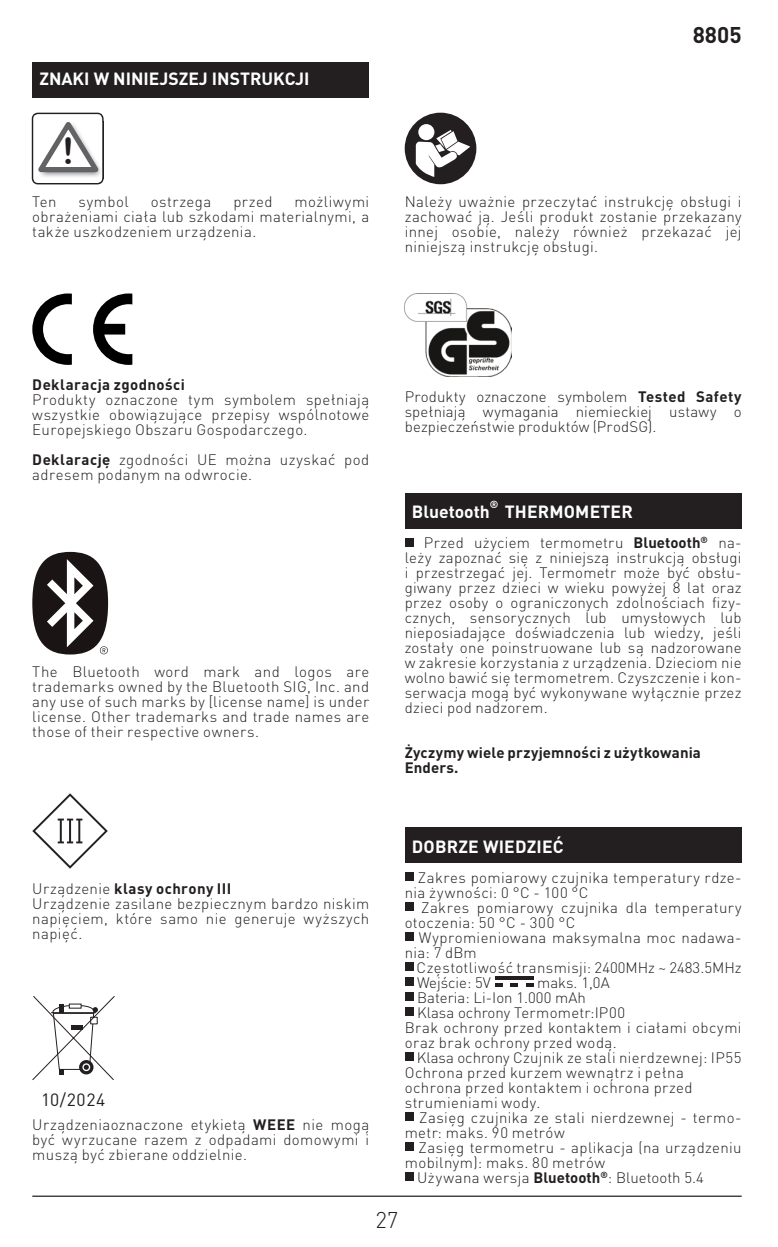
<style>
.page{position:relative;width:778px;height:1247px;background:#fff}
.page>*{position:absolute;margin:0;border:0;box-sizing:border-box;transform-origin:0 0}
.t1{font:36.5px "Arial Rounded MT Bold";color:#231f20}
.t2{font:700 22.5px "DIN Pro";color:#231f20}
.t3{font:300 22.5px "DIN Pro";color:#231f20}
.t4{font:700 17.5px "DIN Pro";color:#fff}
.t5{font:17.5px "DIN Offc";letter-spacing:.035em;color:#231f20}
.t6{font:300 15px/15px "DIN Pro";letter-spacing:.025em;color:#231f20;text-align:justify}
.t7{font:700 15px/15px "DIN Pro";letter-spacing:.02em;color:#231f20}
.t8{font:300 15px "DIN Pro";color:#231f20}
.t9{font:700 10.25px "DIN Pro";color:#fff}
.s1{font-family:"DIN Offc";font-weight:900;font-size:30.25px}
.s2{font-weight:700}
</style>
<div class="page">
<hr style="left:32px;top:1196px;width:709px;height:1px;background:#231f20">
<div style="left:32px;top:62px;width:337px;height:36px;background:#231f20"></div>
<div style="left:404px;top:493px;width:337px;height:35px;background:#231f20"></div>
<div style="left:404px;top:538px;width:9px;height:9px;background:#231f20"></div>
<svg style="left:93px;top:293px;width:39px;height:72px"></svg>
<svg style="left:32px;top:293px;width:40px;height:72px"></svg>
<svg style="left:32px;top:552px;width:76px;height:102px"></svg>
<svg style="left:32px;top:996px;width:83px;height:84px"></svg>
<hr style="left:51px;top:1012px;width:45px;height:1px;background:#231f20">
<svg style="left:404px;top:113px;width:72px;height:71px"></svg>
<img style="left:404px;top:293px;width:107px;height:83px">
<div style="left:404px;top:827px;width:337px;height:36px;background:#231f20"></div>
<div style="left:404px;top:872px;width:9px;height:9px;background:#231f20"></div>
<div style="left:404px;top:902px;width:9px;height:9px;background:#231f20"></div>
<div style="left:404px;top:932px;width:9px;height:9px;background:#231f20"></div>
<div style="left:404px;top:962px;width:9px;height:9px;background:#231f20"></div>
<div style="left:404px;top:977px;width:9px;height:9px;background:#231f20"></div>
<hr style="left:494px;top:977px;width:39px;height:3px;background:#231f20">
<svg style="left:510px;top:983px;width:7px;height:3px"></svg>
<svg style="left:495px;top:983px;width:7px;height:3px"></svg>
<svg style="left:526px;top:983px;width:7px;height:3px"></svg>
<div style="left:404px;top:992px;width:9px;height:9px;background:#231f20"></div>
<div style="left:404px;top:1007px;width:9px;height:9px;background:#231f20"></div>
<div style="left:404px;top:1052px;width:9px;height:9px;background:#231f20"></div>
<div style="left:404px;top:1112px;width:9px;height:9px;background:#231f20"></div>
<div style="left:404px;top:1142px;width:9px;height:9px;background:#231f20"></div>
<div style="left:404px;top:1172px;width:9px;height:9px;background:#231f20"></div>
<svg style="left:32px;top:793px;width:76px;height:76px"></svg>
<svg style="left:32px;top:113px;width:72px;height:71px"></svg>
<p class="t4" style="left:39px;top:66px;width:271px">ZNAKI W NINIEJSZEJ INSTRUKCJI</p>
<h1 class="t1" style="left:62px;top:130px;width:14px">!<span class="s1">!</span></h1>
<p class="t6" style="left:32px;top:193px;width:26px">Ten</p>
<p class="t6" style="left:79px;top:193px;width:51px">symbol</p>
<p class="t6" style="left:151px;top:193px;width:62px">ostrzega</p>
<p class="t6" style="left:233px;top:193px;width:41px">przed</p>
<p class="t6" style="left:32px;top:193px;width:338px;text-indent:262px">możliwymi obrażeniami ciała lub szkodami materialnymi, a także uszkodzeniem urządzenia.</p>
<h2 class="t2" style="left:692px;top:19px;width:50px">8805</h2>
<p class="t6" style="left:404px;top:193px;width:338px">Należy uważnie przeczytać instrukcję obsługi i zachować ją. Jeśli produkt zostanie przekazany innej osobie, należy również przekazać jej niniejszą instrukcję obsługi.</p>
<p class="t7" style="left:32px;top:377px;width:154px">Deklaracja zgodności</p>
<p class="t6" style="left:32px;top:392px;width:338px">Produkty oznaczone tym symbolem spełniają wszystkie obowiązujące przepisy wspólnotowe Europejskiego Obszaru Gospodarczego.</p>
<p class="t6" style="left:32px;top:452px;width:338px"><span class="s2">Deklarację</span> zgodności UE można uzyskać pod adresem podanym na odwrocie.</p>
<p class="t6" style="left:32px;top:663px;width:338px">The Bluetooth word mark and logos are trademarks owned by the Bluetooth SIG, Inc. and any use of such marks by [license name] is under license. Other trademarks and trade names are those of their respective owners.</p>
<p class="t6" style="left:32px;top:881px;width:338px;text-align:left">Urządzenie <span class="s2">klasy ochrony III<br></span>Urządzenie zasilane bezpiecznym bardzo niskim napięciem, które samo nie generuje wyższych napięć.</p>
<p class="t5" style="left:41px;top:1089px;width:66px">10/2024</p>
<p class="t6" style="left:32px;top:1117px;width:338px">Urządzeniaoznaczone etykietą <span class="s2">WEEE</span> nie mogą być wyrzucane razem z odpadami domowymi i muszą być zbierane oddzielnie.</p>
<p class="t6" style="left:404px;top:388px;width:338px">Produkty oznaczone symbolem <span class="s2">Tested Safety </span>spełniają wymagania niemieckiej ustawy o bezpieczeństwie produktów (ProdSG).</p>
<p class="t9" style="left:489px;top:497px;width:10px">®</p>
<p class="t4" style="left:504px;top:500px;width:130px">THERMOMETER</p>
<p class="t6" style="left:404px;top:535px;width:338px;text-indent:19px">Przed użyciem termometru <span class="s2">Bluetooth</span><sup>®</sup> na&shy;leży zapoznać się z niniejszą instrukcją obsługi i przestrzegać jej. Termometr może być obsłu&shy;giwany przez dzieci w wieku powyżej 8 lat oraz przez osoby o ograniczonych zdolnościach fizy&shy;cznych, sensorycznych lub umysłowych lub nieposiadające doświadczenia lub wiedzy, jeśli zostały one poinstruowane lub są nadzorowane w zakresie korzystania z urządzenia. Dzieciom nie wolno bawić się termometrem. Czyszczenie i kon&shy;serwacja mogą być wykonywane wyłącznie przez dzieci pod nadzorem.</p>
<p class="t7" style="left:404px;top:745px;width:297px">Życzymy wiele przyjemności z użytkowania<br>Enders.</p>
<p class="t4" style="left:411px;top:500px;width:80px">Bluetooth</p>
<p class="t4" style="left:412px;top:834px;width:153px">DOBRZE WIEDZIEĆ</p>
<p class="t6" style="left:404px;top:869px;width:338px;text-indent:13px">Zakres pomiarowy czujnika temperatury rdze&shy;nia żywności: 0 °C - 100 °C</p>
<p class="t6" style="left:404px;top:899px;width:338px;text-indent:16px">Zakres pomiarowy czujnika dla temperatury otoczenia: 50 °C - 300 °C</p>
<p class="t6" style="left:404px;top:929px;width:338px;text-indent:14px">Wypromieniowana maksymalna moc nadawa&shy;nia: 7 dBm</p>
<p class="t6" style="left:416px;top:959px;width:326px">Częstotliwość transmisji: 2400MHz ~ 2483.5MHz<br>Wejście: 5V</p>
<p class="t6" style="left:537px;top:974px;width:74px">maks. 1,0A</p>
<p class="t8" style="left:417px;top:987px;width:170px">Bateria: Li-Ion 1.000 mAh</p>
<p class="t8" style="left:417px;top:1002px;width:209px">Klasa ochrony Termometr:IP00</p>
<p class="t6" style="left:404px;top:1019px;width:338px">Brak ochrony przed kontaktem i ciałami obcymi</p>
<p class="t6" style="left:404px;top:1034px;width:213px">oraz brak ochrony przed wodą.</p>
<p class="t6" style="left:416px;top:1049px;width:326px">Klasa ochrony Czujnik ze stali nierdzewnej: IP55</p>
<p class="t6" style="left:404px;top:1064px;width:280px">Ochrona przed kurzem wewnątrz i pełna</p>
<p class="t6" style="left:404px;top:1079px;width:289px">ochrona przed kontaktem i ochrona przed</p>
<p class="t6" style="left:404px;top:1094px;width:137px">strumieniami wody.</p>
<p class="t6" style="left:419px;top:1109px;width:324px">Zasięg czujnika ze stali nierdzewnej - termo-</p>
<p class="t6" style="left:404px;top:1124px;width:161px">metr: maks. 90 metrów</p>
<p class="t6" style="left:418px;top:1139px;width:324px">Zasięg termometru - aplikacja (na urządzeniu</p>
<p class="t6" style="left:404px;top:1154px;width:202px">mobilnym): maks. 80 metrów</p>
<p class="t6" style="left:417px;top:1169px;width:288px">Używana wersja <span class="s2">Bluetooth</span><sup>®</sup>: Bluetooth 5.4</p>
<h2 class="t3" style="left:375px;top:1204px;width:25px">27</h2>
</div>
